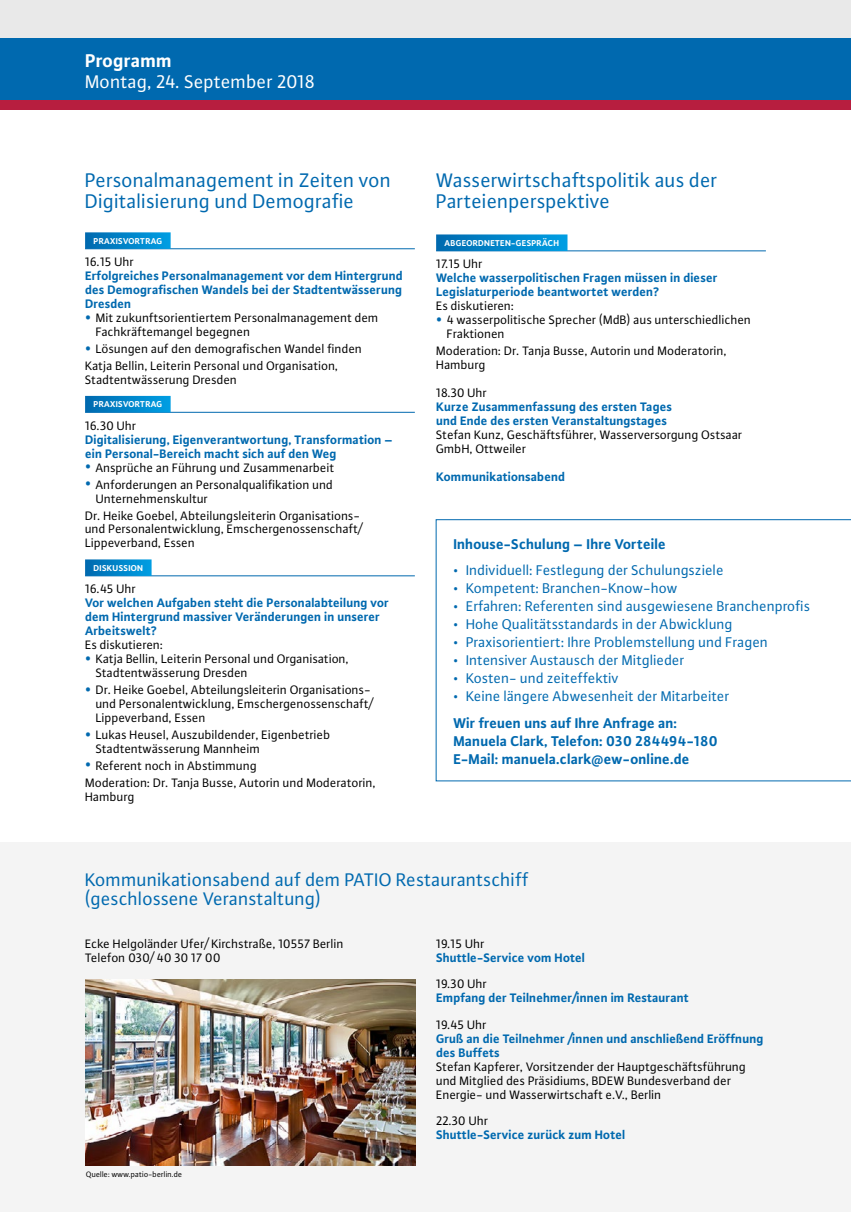
<style>
.page{position:relative;width:851px;height:1212px;background:#fff}
.page>*{position:absolute;margin:0;border:0;box-sizing:border-box;transform-origin:0 0}
.t1{font:21px/21px "Plus Sans Normal LF";color:#0069af}
.t2{font:19.5px/19.5px "Plus Sans Normal LF";color:#0069af}
.t3{font:19.5px "Plus Sans Normal LF";color:#fff}
.t4{font:19.5px "Plus Sans Bold LF";color:#fff}
.t5{font:15px "Plus Sans Normal LF";color:#0069af}
.t6{font:15px/18px "Plus Sans Bold LF";color:#0069af}
.t7{font:13.05px/14px "Plus Sans Normal LF";color:#000}
.t8{font:13.05px/14px "Plus Sans Bold LF";color:#0069af}
.t9{font:9px "Plus Sans Bold LF";letter-spacing:.02em;color:#fff}
.t10{font:8.25px "Plus Sans Normal LF";color:#000}
.s1{font-size:19.5px;color:#0069af}
</style>
<div class="page">
<div style="left:0;top:100px;width:850px;height:10px;background:#b71e3f"></div>
<div style="left:0;top:0;width:850px;height:38px;background:#e9e9e9"></div>
<div style="left:0;top:38px;width:850px;height:62px;background:#0069af"></div>
<div style="left:0;top:843px;width:850px;height:369px;background:#f4f4f4"></div>
<hr style="left:85px;top:248px;width:330px;height:1px;background:#0069af">
<div style="left:85px;top:232px;width:86px;height:17px;background:linear-gradient(to right,#006aaf,#009fe3)"></div>
<hr style="left:85px;top:412px;width:330px;height:1px;background:#0069af">
<div style="left:85px;top:396px;width:86px;height:16px;background:linear-gradient(to right,#006aaf,#009fe3)"></div>
<hr style="left:85px;top:575px;width:330px;height:1px;background:#0069af">
<div style="left:85px;top:559px;width:66px;height:17px;background:linear-gradient(to right,#006aaf,#009ee2)"></div>
<hr style="left:436px;top:251px;width:329px;height:1px;background:#0069af">
<div style="left:436px;top:234px;width:131px;height:17px;background:linear-gradient(to right,#006aaf,#009fe3)"></div>
<img style="left:85px;top:980px;width:330px;height:186px">
<svg style="left:436px;top:519px;width:414px;height:262px"></svg>
<h2 class="t4" style="left:85px;top:48px;width:88px">Programm</h2>
<h2 class="t3" style="left:85px;top:69px;width:231px">Montag, 24. September 2018</h2>
<h1 class="t1" style="left:85px;top:169px;width:307px">Personalmanagement in Zeiten von<br>Digitalisierung und Demografie</h1>
<p class="t9" style="left:94px;top:235px;width:70px">PRAXISVORTRAG</p>
<p class="t7" style="left:85px;top:255px;width:50px">16.15 Uhr</p>
<p class="t8" style="left:85px;top:269px;width:319px;text-align:justify">Erfolgreiches Personalmanagement vor dem Hintergrund des Demografischen Wandels bei der Stadtentwässerung Dresden</p>
<p class="t7" style="left:96px;top:310px;width:284px;text-indent:-11px"><span class="s1">•</span> Mit zukunftsorientiertem Personalmanagement dem<br>Fachkräftemangel begegnen</p>
<p class="t7" style="left:85px;top:340px;width:278px;line-height:17px"><span class="s1">•</span> Lösungen auf den demografischen Wandel finden<br>Katja Bellin, Leiterin Personal und Organisation,</p>
<p class="t7" style="left:85px;top:372px;width:153px">Stadtentwässerung Dresden</p>
<p class="t9" style="left:94px;top:398px;width:70px">PRAXISVORTRAG</p>
<p class="t7" style="left:85px;top:418px;width:53px">16.30 Uhr</p>
<p class="t8" style="left:85px;top:432px;width:309px">Digitalisierung, Eigenverantwortung, Transformation – ein Personal-Bereich macht sich auf den Weg</p>
<p class="t7" style="left:85px;top:460px;width:251px"><span class="s1">•</span> Ansprüche an Führung und Zusammenarbeit</p>
<p class="t7" style="left:96px;top:477px;width:239px;text-indent:-11px"><span class="s1">•</span> Anforderungen an Personalqualifikation und<br>Unternehmenskultur</p>
<p class="t7" style="left:85px;top:508px;width:278px">Dr. Heike Goebel, Abteilungsleiterin Organisations&shy;und Personalentwicklung, Emschergenossenschaft/<br>Lippeverband, Essen</p>
<p class="t9" style="left:94px;top:562px;width:51px">DISKUSSION</p>
<p class="t7" style="left:85px;top:582px;width:52px">16.45 Uhr</p>
<p class="t8" style="left:85px;top:596px;width:305px">Vor welchen Aufgaben steht die Personalabteilung vor dem Hintergrund massiver Veränderungen in unserer<br>Arbeitswelt?</p>
<p class="t7" style="left:85px;top:637px;width:80px">Es diskutieren:</p>
<p class="t7" style="left:96px;top:651px;width:255px;text-indent:-11px"><span class="s1">•</span> Katja Bellin, Leiterin Personal und Organisation,<br>Stadtentwässerung Dresden</p>
<p class="t7" style="left:96px;top:682px;width:278px;text-indent:-11px"><span class="s1">•</span> Dr. Heike Goebel, Abteilungsleiterin Organisations&shy;und Personalentwicklung, Emschergenossenschaft/<br>Lippeverband, Essen</p>
<p class="t7" style="left:96px;top:727px;width:236px;text-indent:-11px"><span class="s1">•</span> Lukas Heusel, Auszubildender, Eigenbetrieb<br>Stadtentwässerung Mannheim</p>
<p class="t7" style="left:85px;top:756px;width:292px;line-height:17px"><span class="s1">•</span> Referent noch in Abstimmung<br>Moderation: Dr. Tanja Busse, Autorin und Moderatorin,</p>
<p class="t7" style="left:85px;top:789px;width:51px">Hamburg</p>
<h1 class="t1" style="left:436px;top:169px;width:283px">Wasserwirtschaftspolitik aus der<br>Parteienperspektive</h1>
<p class="t9" style="left:444px;top:237px;width:116px">ABGEORDNETEN-GESPRÄCH</p>
<p class="t7" style="left:436px;top:257px;width:48px">17.15 Uhr</p>
<p class="t8" style="left:436px;top:271px;width:283px">Welche wasserpolitischen Fragen müssen in dieser<br>Legislaturperiode beantwortet werden?</p>
<p class="t7" style="left:436px;top:299px;width:80px">Es diskutieren:</p>
<p class="t7" style="left:446px;top:313px;width:306px;text-indent:-11px"><span class="s1">•</span> 4 wasserpolitische Sprecher (MdB) aus unterschiedlichen<br>Fraktionen</p>
<p class="t7" style="left:436px;top:343px;width:292px">Moderation: Dr. Tanja Busse, Autorin und Moderatorin,<br>Hamburg</p>
<p class="t7" style="left:436px;top:385px;width:52px">18.30 Uhr</p>
<p class="t8" style="left:436px;top:399px;width:237px">Kurze Zusammenfassung des ersten Tages und Ende des ersten Veranstaltungstages</p>
<p class="t7" style="left:436px;top:427px;width:307px">Stefan Kunz, Geschäftsführer, Wasserversorgung Ostsaar<br>GmbH, Ottweiler</p>
<p class="t8" style="left:436px;top:469px;width:130px">Kommunikationsabend</p>
<p class="t6" style="left:453px;top:534px;width:214px">Inhouse-Schulung – Ihre Vorteile</p>
<p class="t5" style="left:453px;top:560px;width:272px">• Individuell: Festlegung der Schulungsziele</p>
<p class="t5" style="left:453px;top:578px;width:226px">• Kompetent: Branchen-Know-how</p>
<p class="t5" style="left:453px;top:596px;width:358px">• Erfahren: Referenten sind ausgewiesene Branchenprofis</p>
<p class="t5" style="left:453px;top:614px;width:281px">• Hohe Qualitätsstandards in der Abwicklung</p>
<p class="t5" style="left:453px;top:632px;width:316px">• Praxisorientiert: Ihre Problemstellung und Fragen</p>
<p class="t5" style="left:453px;top:650px;width:233px">• Intensiver Austausch der Mitglieder</p>
<p class="t5" style="left:453px;top:668px;width:167px">• Kosten- und zeiteffektiv</p>
<p class="t5" style="left:453px;top:686px;width:277px">• Keine längere Abwesenheit der Mitarbeiter</p>
<p class="t6" style="left:453px;top:713px;width:266px">Wir freuen uns auf Ihre Anfrage an:<br>Manuela Clark, Telefon: 030 284494-180<br>E-Mail: manuela.clark@ew-online.de</p>
<h2 class="t2" style="left:85px;top:869px;width:445px">Kommunikationsabend auf dem PATIO Restaurantschiff (geschlossene Veranstaltung)</h2>
<p class="t7" style="left:85px;top:936px;width:260px">Ecke Helgoländer Ufer/ Kirchstraße, 10557 Berlin<br>Telefon 030/ 40 30 17 00</p>
<p class="t10" style="left:86px;top:1169px;width:98px">Quelle: www.patio-berlin.de</p>
<p class="t7" style="left:436px;top:936px;width:50px">19.15 Uhr</p>
<p class="t8" style="left:436px;top:950px;width:150px">Shuttle-Service vom Hotel</p>
<p class="t7" style="left:436px;top:977px;width:52px">19.30 Uhr</p>
<p class="t8" style="left:436px;top:991px;width:254px">Empfang der Teilnehmer/innen im Restaurant</p>
<p class="t7" style="left:436px;top:1017px;width:52px">19.45 Uhr</p>
<p class="t8" style="left:436px;top:1031px;width:329px">Gruß an die Teilnehmer /innen und anschließend Eröffnung des Buffets</p>
<p class="t7" style="left:436px;top:1059px;width:311px">Stefan Kapferer, Vorsitzender der Hauptgeschäftsführung und Mitglied des Präsidiums, BDEW Bundesverband der<br>Energie- und Wasserwirtschaft e.V., Berlin</p>
<p class="t7" style="left:436px;top:1114px;width:53px">22.30 Uhr</p>
<p class="t8" style="left:436px;top:1128px;width:191px">Shuttle-Service zurück zum Hotel</p>
</div>
